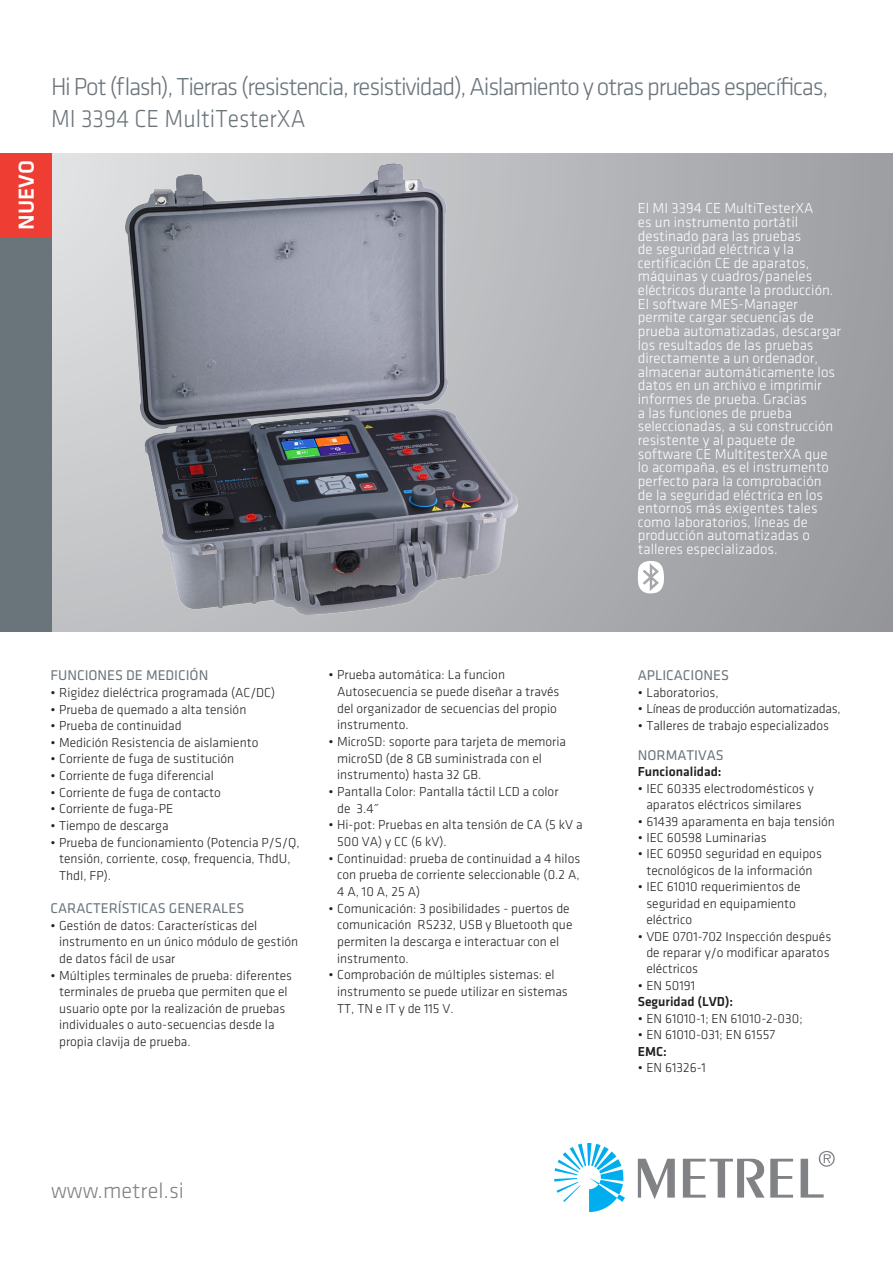
<style>
.page{position:relative;width:893px;height:1263px;background:#fff}
.page>*{position:absolute;margin:0;border:0;box-sizing:border-box;transform-origin:0 0}
.naslov{font:300 25.5px/31.5px "Klavika";letter-spacing:-.05em;color:#6a747b}
.t1{font:300 22.5px "Klavika";color:#808285}
.t2{font:500 22.5px "Klavika";color:#fff}
.podnaslov{font:300 15px/13.6px "Klavika";color:#fff}
.t3{font:14.7px "Klavika";color:#6a747b}
.t4{font:300 13.5px/16.6px "Klavika";color:#231f20}
.t5{font:300 13.5px "Klavika";letter-spacing:-.02em;color:#231f20}
.Bulet_APPLICATIONS{font:500 13.5px "Klavika";color:#231f20}
</style>
<div class="page">
<svg style="left:51px;top:153px;width:842px;height:478px;background:#afb0b3"></svg>
<svg style="left:554px;top:1143px;width:71px;height:69px"></svg>
<svg style="left:638px;top:1150px;width:197px;height:49px"></svg>
<svg style="left:638px;top:561px;width:27px;height:32px"></svg>
<div style="left:0;top:153px;width:51px;height:478px;background:#6a747b"></div>
<div style="left:0;top:153px;width:51px;height:84px;background:#ee3e34"></div>
<img style="left:126px;top:164px;width:392px;height:450px">
<p class="t2" style="left:11px;top:230px;width:71px;rotate:-90deg">NUEVO</p>
<p class="naslov" style="left:51px;top:71px;width:779px">Hi Pot (flash), Tierras (resistencia, resistividad), Aislamiento y otras pruebas específicas,<br>MI 3394 CE MultiTesterXA</p>
<p class="podnaslov" style="left:638px;top:201px;width:205px">El MI 3394 CE MultiTesterXA<br>es un instrumento portátil destinado para las pruebas<br>de seguridad eléctrica y la certificación CE de aparatos, máquinas y cuadros/paneles eléctricos durante la producción.<br>El software MES-Manager permite cargar secuencias de prueba automatizadas, descargar los resultados de las pruebas directamente a un ordenador, almacenar automáticamente los datos en un archivo e imprimir informes de prueba. Gracias<br>a las funciones de prueba seleccionadas, a su construcción resistente y al paquete de software CE MultitesterXA que lo acompaña, es el instrumento perfecto para la comprobación<br>de la seguridad eléctrica en los entornos más exigentes tales como laboratorios, líneas de producción automatizadas o talleres especializados.</p>
<p class="t3" style="left:51px;top:666px;width:159px">FUNCIONES DE MEDICIÓN</p>
<p class="t4" style="left:51px;top:684px;width:226px">• Rigidez dieléctrica programada (AC/DC)</p>
<p class="t4" style="left:51px;top:701px;width:197px">• Prueba de quemado a alta tensión</p>
<p class="t4" style="left:51px;top:717px;width:133px">• Prueba de continuidad</p>
<p class="t4" style="left:51px;top:734px;width:209px">• Medición Resistencia de aislamiento</p>
<p class="t4" style="left:51px;top:750px;width:185px">• Corriente de fuga de sustitución</p>
<p class="t4" style="left:51px;top:767px;width:165px">• Corriente de fuga diferencial</p>
<p class="t4" style="left:51px;top:784px;width:172px">• Corriente de fuga de contacto</p>
<p class="t4" style="left:51px;top:800px;width:124px">• Corriente de fuga-PE</p>
<p class="t4" style="left:51px;top:817px;width:119px">• Tiempo de descarga</p>
<p class="t4" style="left:59px;top:834px;width:242px;text-indent:-9px">• Prueba de funcionamiento (Potencia P/S/Q, tensión, corriente, cos , frequencia, ThdU,<br>ThdI, FP).</p>
<p class="t3" style="left:51px;top:899px;width:195px">CARACTERÍSTICAS GENERALES</p>
<p class="t4" style="left:59px;top:917px;width:241px;text-indent:-9px">• Gestión de datos: Características del instrumento en un único módulo de gestión de datos fácil de usar</p>
<p class="t4" style="left:59px;top:967px;width:234px;text-indent:-9px">• Múltiples terminales de prueba: diferentes terminales de prueba que permiten que el usuario opte por la realización de pruebas individuales o auto-secuencias desde la propia clavija de prueba.</p>
<p class="t4" style="left:337px;top:666px;width:224px;text-indent:-9px">• Prueba automática: La funcion<br>Autosecuencia se puede diseñar a través del organizador de secuencias del propio instrumento.</p>
<p class="t4" style="left:337px;top:733px;width:231px;text-indent:-9px">• MicroSD: soporte para tarjeta de memoria microSD (de 8 GB suministrada con el instrumento) hasta 32 GB.</p>
<p class="t4" style="left:337px;top:783px;width:223px;text-indent:-9px">• Pantalla Color: Pantalla táctil LCD a color de 3.4˝</p>
<p class="t4" style="left:337px;top:816px;width:247px;text-indent:-9px">• Hi-pot: Pruebas en alta tensión de CA (5 kV a<br>500 VA) y CC (6 kV).</p>
<p class="t4" style="left:337px;top:850px;width:245px;text-align:justify;text-indent:-9px">• Continuidad: prueba de continuidad a 4 hilos con prueba de corriente seleccionable (0.2 A, 4 A, 10 A, 25A)</p>
<p class="t4" style="left:337px;top:900px;width:237px;text-indent:-9px">• Comunicación: 3 posibilidades - puertos de comunicación RS232, USB y Bluetooth que permiten la descarga e interactuar con el instrumento.</p>
<p class="t4" style="left:337px;top:966px;width:232px;text-indent:-9px">• Comprobación de múltiples sistemas: el instrumento se puede utilizar en sistemas<br>TT, TN e IT y de 115 V.</p>
<p class="t1" style="left:51px;top:1177px;width:134px">www.metrel.si</p>
<p class="t3" style="left:638px;top:666px;width:93px">APLICACIONES</p>
<p class="t4" style="left:638px;top:684px;width:82px">• Laboratorios,</p>
<p class="t5" style="left:638px;top:700px;width:204px">• Líneas de producción automatizadas,</p>
<p class="t4" style="left:638px;top:717px;width:193px">• Talleres de trabajo especializados</p>
<p class="t3" style="left:638px;top:745px;width:87px">NORMATIVAS</p>
<p class="Bulet_APPLICATIONS" style="left:638px;top:763px;width:85px">Funcionalidad:</p>
<p class="t4" style="left:638px;top:780px;width:177px;text-align:center">• IEC 60335 electrodomésticos y aparatos eléctricos similares</p>
<p class="t4" style="left:638px;top:812px;width:199px">• 61439 aparamenta en baja tensión</p>
<p class="t4" style="left:638px;top:829px;width:130px">• IEC 60598 Luminarias</p>
<p class="t4" style="left:638px;top:845px;width:186px;text-align:center">• IEC 60950 seguridad en equipos tecnológicos de la información</p>
<p class="t4" style="left:646px;top:878px;width:156px;text-indent:-9px">• IEC 61010 requerimientos de seguridad en equipamiento eléctrico</p>
<p class="t4" style="left:646px;top:928px;width:186px;text-indent:-9px">• VDE 0701-702 Inspección después de reparar y/o modificar aparatos eléctricos</p>
<p class="t4" style="left:638px;top:977px;width:59px">• EN 50191</p>
<p class="Bulet_APPLICATIONS" style="left:638px;top:993px;width:97px">Seguridad (LVD):</p>
<p class="t4" style="left:638px;top:1010px;width:166px">• EN 61010-1; EN 61010-2-030;</p>
<p class="t4" style="left:638px;top:1026px;width:139px">• EN 61010-031; EN 61557</p>
<p class="Bulet_APPLICATIONS" style="left:638px;top:1042px;width:31px">EMC:</p>
<p class="t4" style="left:638px;top:1059px;width:70px">• EN 61326-1</p>
</div>
